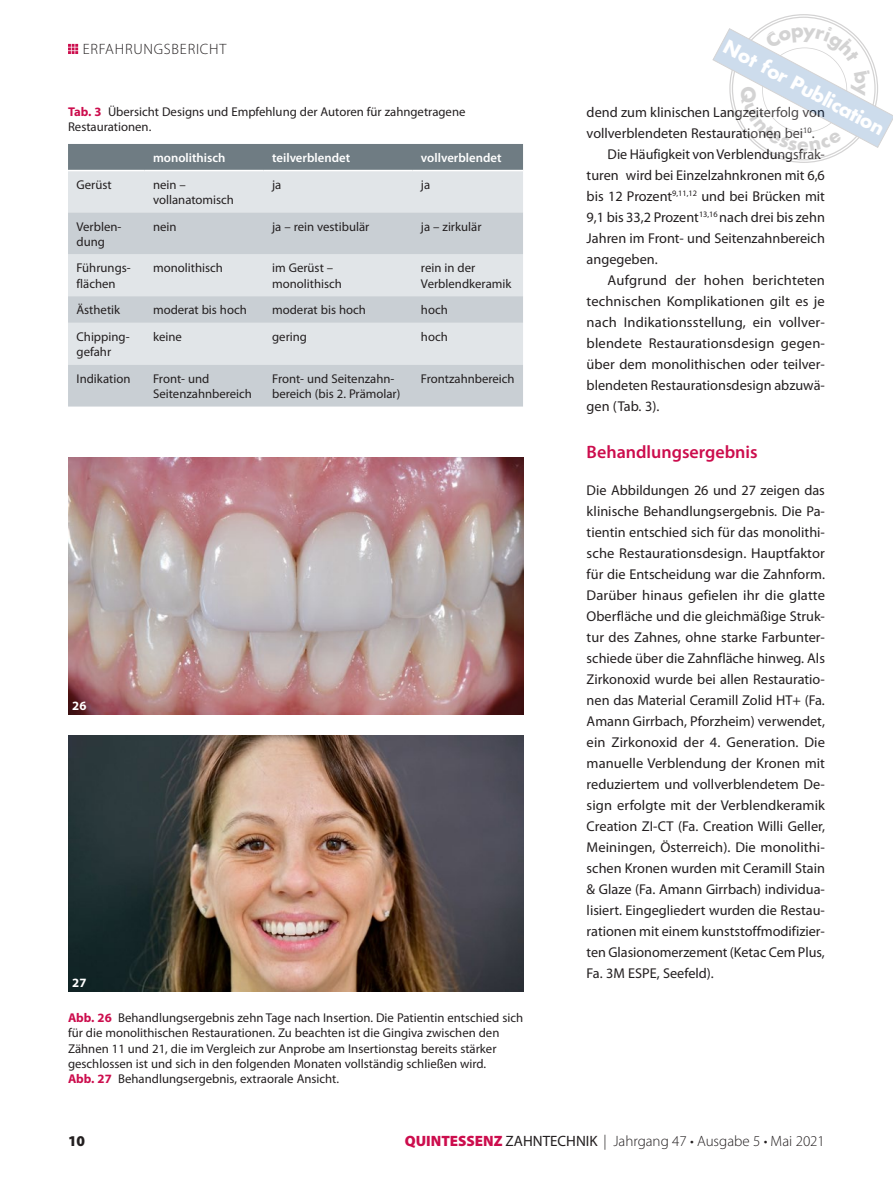
<style>
.page{position:relative;width:893px;height:1191px;background:#fff}
.page>*{position:absolute;margin:0;border:0;box-sizing:border-box;transform-origin:0 0}
.t1{font:700 21px "Futura T";color:#fff}
.t2{font:600 18px "Myriad Pro";color:#cc0d4d}
.t3{font:300 15px "Myriad Pro";color:#231f20}
.t4{font:300 15px "Myriad Pro";letter-spacing:.05em;color:#231f20}
.t5{font:900 15px "Myriad Pro";color:#231f20}
.t6{font:14.25px/21px "Myriad Pro";color:#231f20;text-align:justify}
.t7{font:12.75px/15.3px "Myriad Pro";color:#231f20}
.t8{font:600 12.75px "Myriad Pro";color:#fff}
.t9{font:700 12.75px "Myriad Pro";color:#fff}
.s1{font-weight:700;color:#cc0d4d}
.s2{font-weight:900;color:#cc0d4d}
.s3{font-weight:400}
</style>
<div class="page">
<svg style="left:68px;top:44px;width:10px;height:10px"></svg>
<div style="left:68px;top:144px;width:455px;height:26px;background:#6f7c83"></div>
<div style="left:68px;top:171px;width:455px;height:41px;background:#e1e5e8"></div>
<svg style="left:68px;top:212px;width:455px;height:194px;background:#d3d8dc"></svg>
<img style="left:68px;top:458px;width:456px;height:256px">
<img style="left:68px;top:735px;width:456px;height:256px">
<svg style="left:712px;top:14px;width:181px;height:149px"></svg>
<p class="t4" style="left:83px;top:42px;width:145px">ErfAhrungsbEricht</p>
<p class="t7" style="left:68px;top:104px;width:399px"><span class="s1">Tab. 3</span> Übersicht Designs und Empfehlung der Autoren für zahngetragene<br>Restaurationen.</p>
<p class="t8" style="left:153px;top:153px;width:74px">monolithisch</p>
<p class="t8" style="left:272px;top:153px;width:80px">teilverblendet</p>
<p class="t8" style="left:421px;top:153px;width:82px">vollverblendet</p>
<p class="t7" style="left:77px;top:177px;width:37px">Gerüst</p>
<p class="t7" style="left:153px;top:177px;width:82px">nein – vollanatomisch</p>
<p class="t7" style="left:272px;top:177px;width:11px">ja</p>
<p class="t7" style="left:421px;top:177px;width:11px">ja</p>
<p class="t7" style="left:77px;top:219px;width:46px">Verblen&shy;dung</p>
<p class="t7" style="left:153px;top:219px;width:25px">nein</p>
<p class="t7" style="left:272px;top:219px;width:99px">ja – rein vestibulär</p>
<p class="t7" style="left:421px;top:219px;width:62px">ja – zirkulär</p>
<p class="t7" style="left:77px;top:261px;width:56px">Führungs&shy;flächen</p>
<p class="t7" style="left:153px;top:261px;width:71px">monolithisch</p>
<p class="t7" style="left:272px;top:261px;width:71px">im Gerüst – monolithisch</p>
<p class="t7" style="left:421px;top:261px;width:92px">rein in der<br>Verblendkeramik</p>
<p class="t7" style="left:77px;top:303px;width:45px">Ästhetik</p>
<p class="t7" style="left:153px;top:303px;width:95px">moderat bis hoch</p>
<p class="t7" style="left:272px;top:303px;width:95px">moderat bis hoch</p>
<p class="t7" style="left:421px;top:303px;width:28px">hoch</p>
<p class="t7" style="left:77px;top:329px;width:55px">Chipping&shy;gefahr</p>
<p class="t7" style="left:153px;top:329px;width:30px">keine</p>
<p class="t7" style="left:272px;top:329px;width:36px">gering</p>
<p class="t7" style="left:421px;top:329px;width:28px">hoch</p>
<p class="t7" style="left:77px;top:371px;width:56px">Indikation</p>
<p class="t7" style="left:153px;top:371px;width:100px">Front- und<br>Seitenzahnbereich</p>
<p class="t7" style="left:272px;top:371px;width:130px">Front- und Seitenzahn&shy;bereich (bis 2. Prämolar)</p>
<p class="t7" style="left:421px;top:371px;width:95px">Frontzahnbereich</p>
<p class="t9" style="left:72px;top:700px;width:16px">26</p>
<p class="t9" style="left:72px;top:978px;width:16px">27</p>
<p class="t7" style="left:68px;top:1010px;width:457px"><span class="s1">Abb. 26</span> Behandlungsergebnis zehn Tage nach Insertion. Die Patientin entschied sich für die monolithischen Restaurationen. Zu beachten ist die Gingiva zwischen den Zähnen 11 und 21, die im Vergleich zur Anprobe am Insertionstag bereits stärker geschlossen ist und sich in den folgenden Monaten vollständig schließen wird.<br><span class="s1">Abb. 27</span> Behandlungsergebnis, extraorale Ansicht.</p>
<h1 class="t1" style="left:729px;top:37px;width:181px;rotate:28deg">Not for Publication</h1>
<p class="t6" style="left:587px;top:102px;width:240px">dend zum klinischen Langzeiterfolg von</p>
<p class="t6" style="left:587px;top:123px;width:230px">vollverblendeten Restaurationen bei<sup>10</sup>.</p>
<p class="t6" style="left:608px;top:144px;width:219px">Die Häufigkeit von Verblendungsfrak-</p>
<p class="t6" style="left:587px;top:165px;width:240px">turen wird bei Einzelzahnkronen mit 6,6</p>
<p class="t6" style="left:587px;top:186px;width:240px">bis 12 Prozent<sup>9,11,12</sup> und bei Brücken mit</p>
<p class="t6" style="left:587px;top:207px;width:240px">9,1 bis 33,2 Prozent<sup>13,16</sup> nach drei bis zehn</p>
<p class="t6" style="left:587px;top:228px;width:240px">Jahren im Front- und Seitenzahnbereich</p>
<p class="t6" style="left:587px;top:249px;width:73px">angegeben.</p>
<p class="t6" style="left:608px;top:270px;width:219px">Aufgrund der hohen berichteten</p>
<p class="t6" style="left:587px;top:291px;width:240px">technischen Komplikationen gilt es je</p>
<p class="t6" style="left:587px;top:312px;width:240px">nach Indikationsstellung, ein vollver-</p>
<p class="t6" style="left:587px;top:333px;width:240px">blendete Restaurationsdesign gegen-</p>
<p class="t6" style="left:587px;top:354px;width:240px">über dem monolithischen oder teilver-</p>
<p class="t6" style="left:587px;top:375px;width:240px">blendeten Restaurationsdesign abzuwä-</p>
<p class="t6" style="left:587px;top:396px;width:74px">gen (Tab. 3).</p>
<p class="t2" style="left:587px;top:445px;width:173px">Behandlungsergebnis</p>
<p class="t6" style="left:587px;top:480px;width:240px">Die Abbildungen 26 und 27 zeigen das klinische Behandlungsergebnis. Die Pa&shy;tientin entschied sich für das monolithi&shy;sche Restaurationsdesign. Hauptfaktor für die Entscheidung war die Zahnform.<br>Darüber hinaus gefielen ihr die glatte Oberfläche und die gleichmäßige Struk&shy;tur des Zahnes, ohne starke Farbunter&shy;schiede über die Zahnfläche hinweg. Als Zirkonoxid wurde bei allen Restauratio&shy;nen das Material Ceramill Zolid HT+ (Fa.<br>Amann Girrbach, Pforzheim) verwendet, ein Zirkonoxid der 4. Generation. Die manuelle Verblendung der Kronen mit reduziertem und vollverblendetem De&shy;sign erfolgte mit der Verblendkeramik Creation ZI-CT (Fa. Creation Willi Geller, Meiningen, Österreich). Die monolithi&shy;schen Kronen wurden mit Ceramill Stain &amp; Glaze (Fa. Amann Girrbach) individua&shy;lisiert. Eingegliedert wurden die Restau&shy;rationen mit einem kunststoffmodifizier&shy;ten Glasionomerzement (Ketac Cem Plus, Fa. 3M ESPE, Seefeld).</p>
<p class="t5" style="left:68px;top:1135px;width:19px">10</p>
<p class="t3" style="left:405px;top:1134px;width:422px"><span class="s2">QUINTESSENZ</span> <span class="s3">ZAHNTECHNIK</span> | Jahrgang 47 • Ausgabe 5 • Mai 2021</p>
</div>
